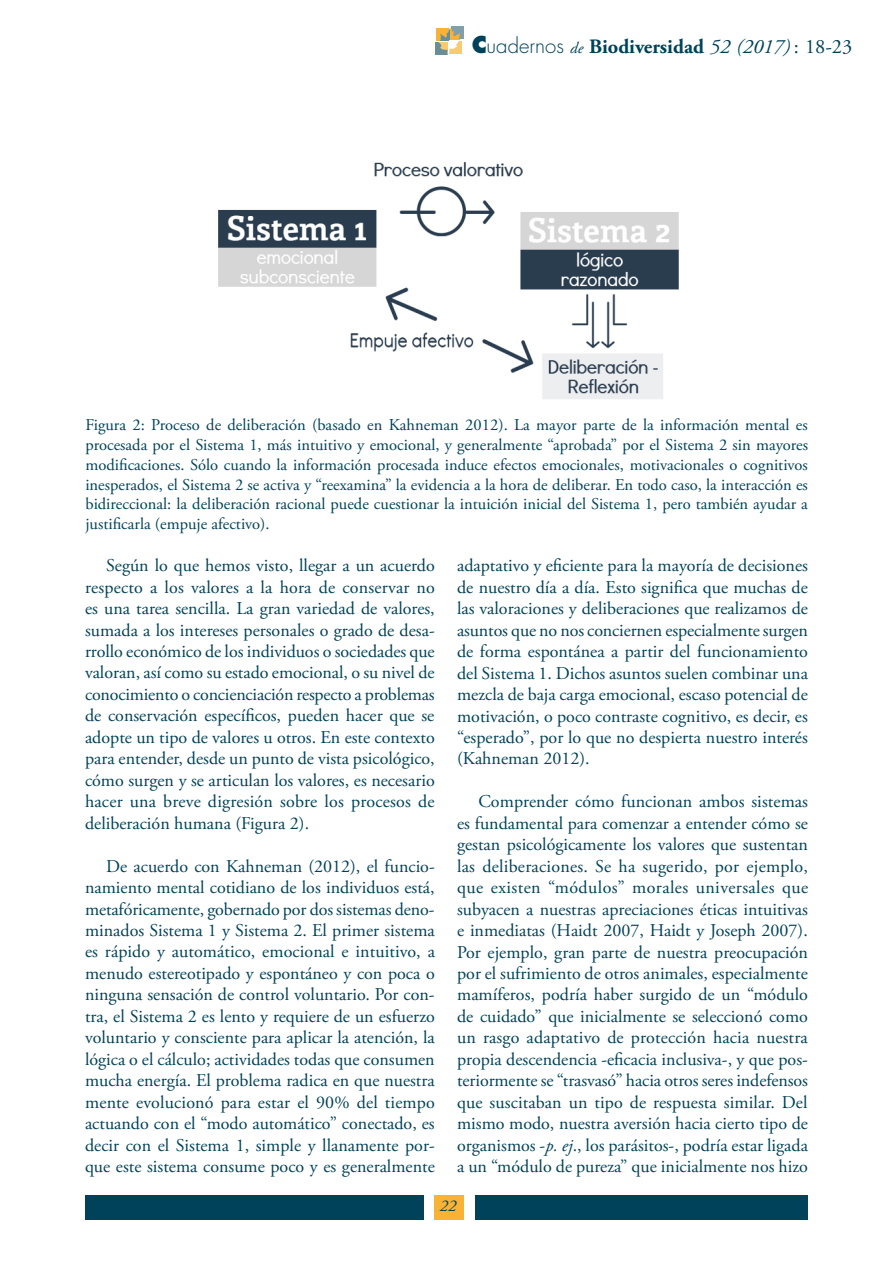
<style>
.page{position:relative;width:893px;height:1263px;background:#fff}
.page>*{position:absolute;margin:0;border:0;box-sizing:border-box;transform-origin:0 0}
.t1{font:700 20.4px "Adobe Garamond Pro";color:#004259}
.t2{font:18px/21.5px "Adobe Garamond Pro";color:#004259;text-align:justify}
.t3{font:16.5px/19.8px "Adobe Garamond Pro";color:#004259;text-align:justify}
.t4{font:italic 16.5px "Adobe Garamond Pro";color:#004259}
.s1{font-family:"Futura";font-weight:800;font-size:22.65px}
.s2{font-family:"Futura";font-weight:300}
.s3{font-weight:400;font-style:italic;font-size:15.9px}
.s4{font-weight:400;font-style:italic}
.s5{font-weight:400}
.s6{font-style:italic}
</style>
<div class="page">
<div style="left:437px;top:28px;width:12px;height:13px;background:#f9b233"></div>
<div style="left:451px;top:27px;width:12px;height:12px;background:#80a0ac"></div>
<div style="left:435px;top:42px;width:13px;height:13px;background:#668e9b"></div>
<div style="left:449px;top:41px;width:13px;height:12px;background:#fbc970"></div>
<svg style="left:438px;top:27px;width:22px;height:28px"></svg>
<div style="left:85px;top:1195px;width:338px;height:25px;background:#004259"></div>
<div style="left:475px;top:1195px;width:332px;height:25px;background:#004259"></div>
<div style="left:434px;top:1195px;width:30px;height:25px;background:#f9b233"></div>
<img style="left:218px;top:162px;width:461px;height:237px">
<p class="t1" style="left:472px;top:34px;width:382px"><span class="s1">C</span><span class="s2">uadernos</span> <span class="s3">de</span> Biodiversidad <span class="s4">52 (2017)</span> <span class="s5">: 18-23</span></p>
<p class="t3" style="left:85px;top:416px;width:724px">Figura 2: Proceso de deliberación (basado en Kahneman 2012). La mayor parte de la información mental es procesada por el Sistema 1, más intuitivo y emocional, y generalmente “aprobada” por el Sistema 2 sin mayores modificaciones. Sólo cuando la información procesada induce efectos emocionales, motivacionales o cognitivos inesperados, el Sistema 2 se activa y “reexamina” la evidencia a la hora de deliberar. En todo caso, la interacción es bidireccional: la deliberación racional puede cuestionar la intuición inicial del Sistema 1, pero también ayudar a justificarla (empuje afectivo).</p>
<p class="t2" style="left:85px;top:555px;width:351px;text-indent:21px">Según lo que hemos visto, llegar a un acuerdo respecto a los valores a la hora de conservar no es una tarea sencilla. La gran variedad de valores, sumada a los intereses personales o grado de desa&shy;rrollo económico de los individuos o sociedades que valoran, así como su estado emocional, o su nivel de conocimiento o concienciación respecto a problemas de conservación específicos, pueden hacer que se adopte un tipo de valores u otros. En este contexto para entender, desde un punto de vista psicológico, cómo surgen y se articulan los valores, es necesario hacer una breve digresión sobre los procesos de deliberación humana (Figura 2).</p>
<p class="t2" style="left:85px;top:856px;width:352px;text-indent:21px">De acuerdo con Kahneman (2012), el funcio&shy;namiento mental cotidiano de los individuos está, metafóricamente, gobernado por dos sistemas deno&shy;minados Sistema 1 y Sistema 2. El primer sistema es rápido y automático, emocional e intuitivo, a menudo estereotipado y espontáneo y con poca o ninguna sensación de control voluntario. Por con&shy;tra, el Sistema 2 es lento y requiere de un esfuerzo voluntario y consciente para aplicar la atención, la lógica o el cálculo; actividades todas que consumen mucha energía. El problema radica en que nuestra mente evolucionó para estar el 90% del tiempo actuando con el “modo automático” conectado, es decir con el Sistema 1, simple y llanamente por&shy;que este sistema consume poco y es generalmente</p>
<p class="t2" style="left:457px;top:555px;width:352px">adaptativo y eficiente para la mayoría de decisiones de nuestro día a día. Esto significa que muchas de las valoraciones y deliberaciones que realizamos de asuntos que no nos conciernen especialmente surgen de forma espontánea a partir del funcionamiento del Sistema 1. Dichos asuntos suelen combinar una mezcla de baja carga emocional, escaso potencial de motivación, o poco contraste cognitivo, es decir, es “esperado”, por lo que no despierta nuestro interés (Kahneman 2012).</p>
<p class="t2" style="left:457px;top:791px;width:353px;text-indent:21px">Comprender cómo funcionan ambos sistemas es fundamental para comenzar a entender cómo se gestan psicológicamente los valores que sustentan las deliberaciones. Se ha sugerido, por ejemplo, que existen “módulos” morales universales que subyacen a nuestras apreciaciones éticas intuitivas e inmediatas (Haidt 2007, Haidt y Joseph 2007).<br>Por ejemplo, gran parte de nuestra preocupación por el sufrimiento de otros animales, especialmente mamíferos, podría haber surgido de un “módulo de cuidado” que inicialmente se seleccionó como un rasgo adaptativo de protección hacia nuestra propia descendencia -eficacia inclusiva-, y que pos&shy;teriormente se “trasvasó” hacia otros seres indefensos que suscitaban un tipo de respuesta similar. Del mismo modo, nuestra aversión hacia cierto tipo de organismos -<span class="s6">p. ej</span>., los parásitos-, podría estar ligada a un “módulo de pureza” que inicialmente nos hizo</p>
<p class="t4" style="left:440px;top:1195px;width:18px">22</p>
</div>
